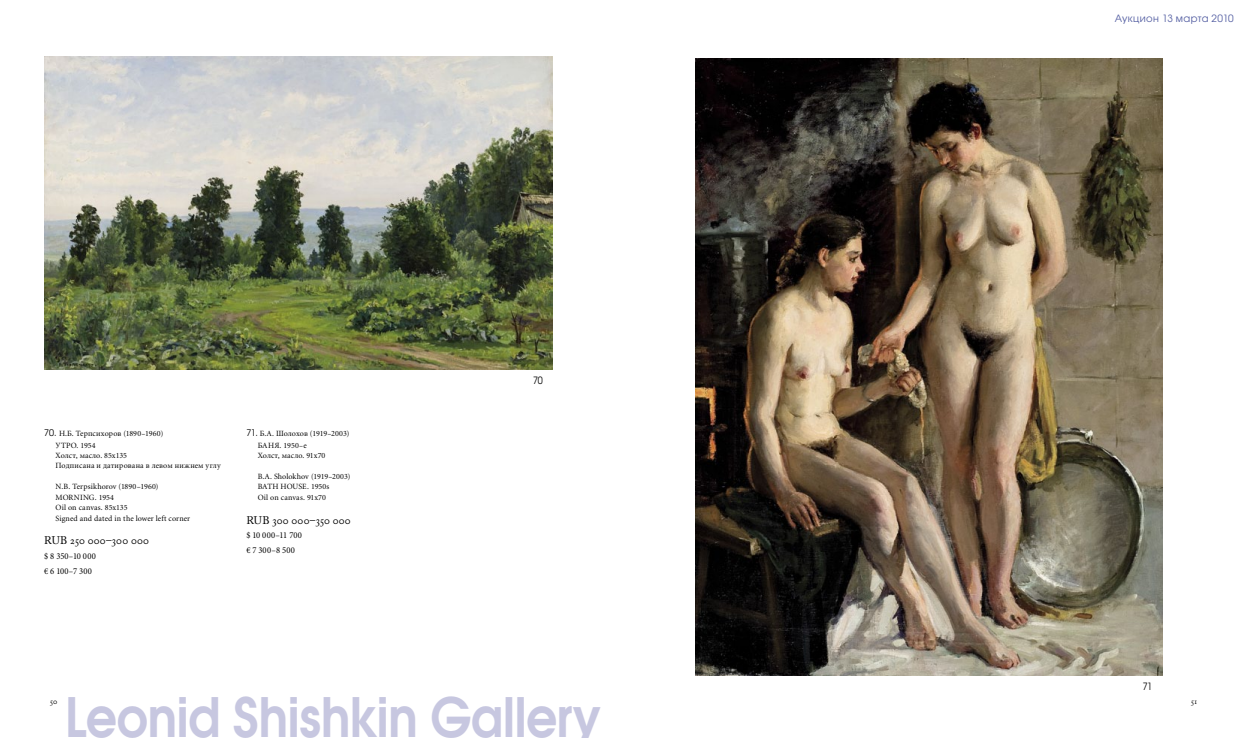
<style>
.page{position:relative;width:1248px;height:738px;background:#fff}
.page>*{position:absolute;margin:0;border:0;box-sizing:border-box;transform-origin:0 0}
.t1{font:53.9px "Avant Garde Gothic Dm CITC";letter-spacing:-.005em;color:#c7c7e0;scale:.91 1}
.t2{font:11px "Adobe Caslon Regular SC";letter-spacing:.02em;color:#000}
.t3{font:10px "Avant Garde Gothic Bk CITC";letter-spacing:.035em;color:#5560a3}
.t4{font:10px "Avant Garde Gothic Bk CITC";color:#000;scale:.9 1}
.t5{font:9px/14.8px "Minion Pro";letter-spacing:.015em;color:#000;scale:.95 1}
.t6{font:8px/10.4px "Minion CYR";letter-spacing:.005em;color:#000}
.t7{font:8px "Adobe Caslon Regular SC";color:#000}
.s1{font-family:"Avant Garde Gothic Bk CITC";font-size:9px}
</style>
<div class="page">
<img style="left:45px;top:56px;width:508px;height:313px">
<img style="left:695px;top:58px;width:467px;height:617px">
<p class="t6" style="left:56px;top:427px;width:109px;line-height:11.8px;text-indent:-11px"><span class="s1">70.</span> Н.Б. Терпсихоров (1890–1960)<br>УТРО. 1954</p>
<p class="t6" style="left:56px;top:450px;width:167px">Холст, масло. 85х135<br>Подписана и датирована в левом нижнем углу</p>
<p class="t6" style="left:56px;top:481px;width:136px">N.B. Terpsikhorov (1890–1960)<br>MORNING. 1954<br>Oil on canvas. 85x135<br>Signed and dated in the lower left corner</p>
<p class="t2" style="left:44px;top:534px;width:106px">RUB 250 000–300 000</p>
<p class="t5" style="left:44px;top:548px;width:56px">$ 8 350–10 000 € 6 100–7 300</p>
<p class="t6" style="left:258px;top:427px;width:93px;line-height:11.8px;text-indent:-11px"><span class="s1">71.</span> Б.А. Шолохов (1919–2003)<br>БАНЯ. 1950–е</p>
<p class="t6" style="left:258px;top:450px;width:69px">Холст, масло. 91х70</p>
<p class="t6" style="left:258px;top:470px;width:94px">B.A. Sholokhov (1919–2003)<br>BATH HOUSE. 1950s<br>Oil on canvas. 91x70</p>
<p class="t2" style="left:246px;top:513px;width:106px">RUB 300 000–350 000</p>
<p class="t5" style="left:246px;top:528px;width:60px">$ 10 000–11 700 € 7 300–8 500</p>
<p class="t4" style="left:533px;top:374px;width:12px">70</p>
<p class="t3" style="left:1114px;top:12px;width:120px">Аукцион 13 марта 2010</p>
<p class="t4" style="left:1142px;top:680px;width:12px">71</p>
<p class="t7" style="left:50px;top:696px;width:9px">50</p>
<p class="t1" style="left:65px;top:683px;width:590px">Leonid Shishkin Gallery</p>
<p class="t7" style="left:1191px;top:696px;width:7px">51</p>
</div>
